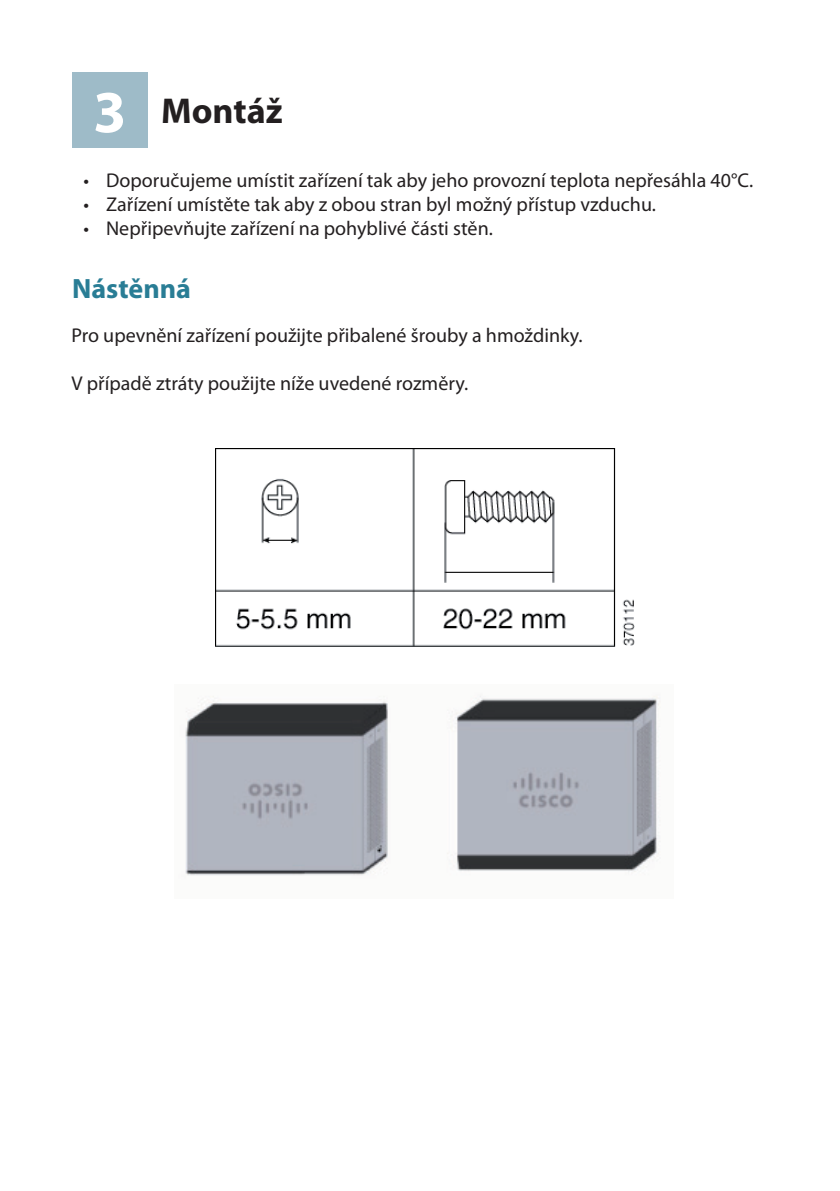
<style>
.page{position:relative;width:840px;height:1191px;background:#fff}
.page>*{position:absolute;margin:0;border:0;box-sizing:border-box;transform-origin:0 0}
.t1{font:700 36px "Myriad Pro";color:#231f20}
.t2{font:700 28px "Myriad Pro";color:#297d95}
.t3{font:20px "Myriad Pro";color:#231f20}
.s1{font-size:60px;color:#fff}
</style>
<div class="page">
<div style="left:72px;top:72px;width:75px;height:75px;background:#9ebbc8"></div>
<img style="left:215px;top:448px;width:420px;height:198px">
<img style="left:185px;top:695px;width:475px;height:181px">
<h1 class="t1" style="left:93px;top:88px;width:191px"><span class="s1">3</span> Montáž</h1>
<p class="t3" style="left:83px;top:168px;width:671px">• Doporučujeme umístit zařízení tak aby jeho provozní teplota nepřesáhla 40°C.</p>
<p class="t3" style="left:83px;top:192px;width:573px">• Zařízení umístěte tak aby z obou stran byl možný přístup vzduchu.</p>
<p class="t3" style="left:83px;top:216px;width:411px">• Nepřipevňujte zařízení na pohyblivé části stěn.</p>
<h2 class="t2" style="left:72px;top:270px;width:120px">Nástěnná</h2>
<p class="t3" style="left:71px;top:322px;width:512px">Pro upevnění zařízení použijte přibalené šrouby a hmoždinky.</p>
<p class="t3" style="left:71px;top:370px;width:398px">V případě ztráty použijte níže uvedené rozměry.</p>
</div>
